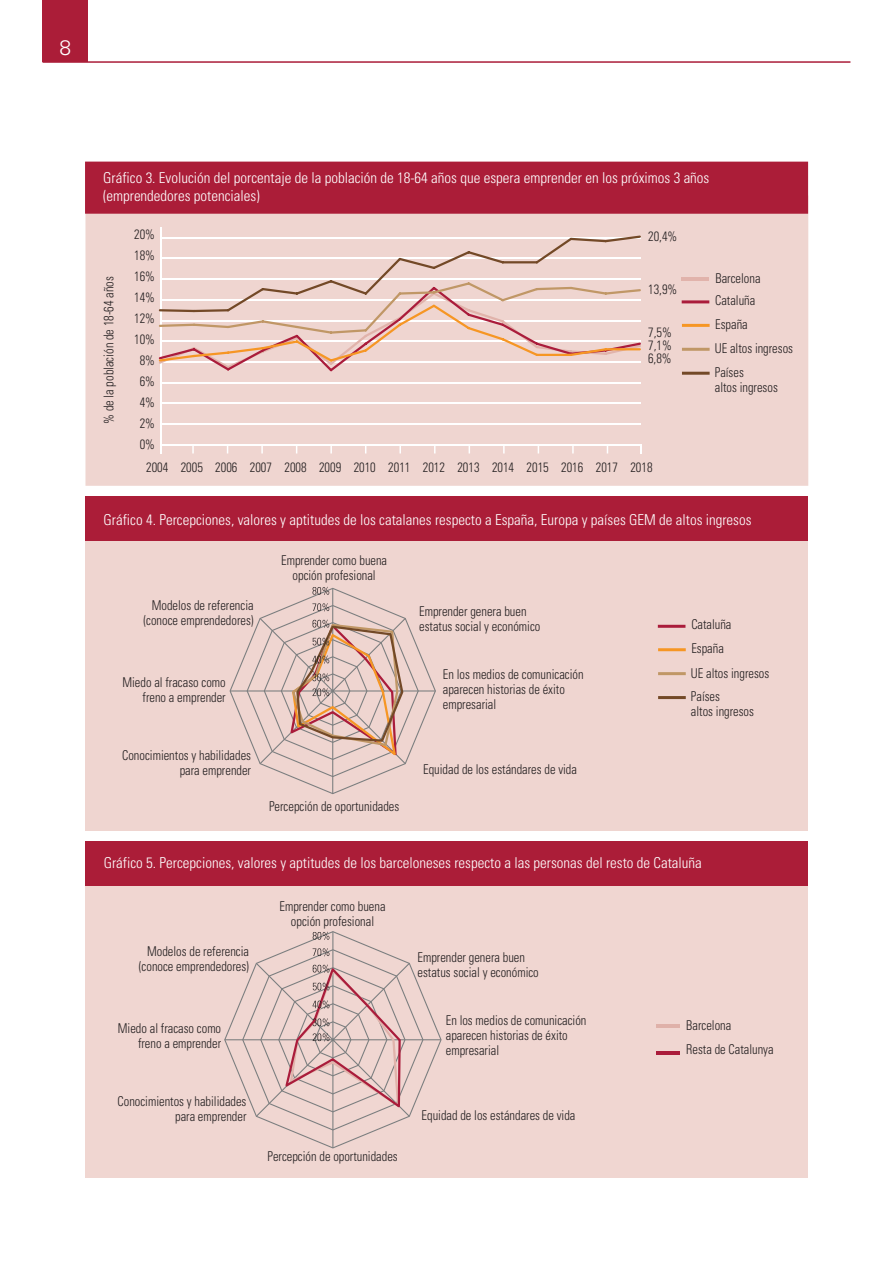
<style>
.page{position:relative;width:893px;height:1263px;background:#fff}
.page>*{position:absolute;margin:0;border:0;box-sizing:border-box;transform-origin:0 0}
.t1{font:300 21px "Univers";color:#fff}
.t2{font:300 condensed 15px/18px "Univers";color:#fff}
.t3{font:300 condensed 13.5px/15px "Univers";color:#231f20;scale:.92 1}
</style>
<div class="page">
<hr style="left:43px;top:61px;width:807px;height:2px;background:#ab1d38">
<div style="left:43px;top:0;width:45px;height:62px;background:#ab1d38"></div>
<div style="left:85px;top:214px;width:723px;height:272px;background:#efd5d0"></div>
<div style="left:85px;top:162px;width:723px;height:52px;background:#ab1d38"></div>
<hr style="left:682px;top:278px;width:27px;height:3px;background:#e1b3ab">
<hr style="left:160px;top:227px;width:2px;height:226px;background:#fff">
<hr style="left:161px;top:444px;width:481px;height:2px;background:#fff">
<hr style="left:161px;top:403px;width:480px;height:1px;background:#fff">
<hr style="left:161px;top:423px;width:480px;height:2px;background:#fff">
<hr style="left:161px;top:382px;width:480px;height:1px;background:#fff">
<svg style="left:192px;top:446px;width:2px;height:7px"></svg>
<svg style="left:261px;top:446px;width:2px;height:7px"></svg>
<svg style="left:330px;top:446px;width:2px;height:7px"></svg>
<svg style="left:399px;top:446px;width:2px;height:7px"></svg>
<svg style="left:434px;top:446px;width:2px;height:7px"></svg>
<svg style="left:503px;top:446px;width:2px;height:7px"></svg>
<svg style="left:572px;top:446px;width:2px;height:7px"></svg>
<hr style="left:682px;top:300px;width:27px;height:3px;background:#aa1c3b">
<hr style="left:682px;top:348px;width:28px;height:3px;background:#c09766">
<hr style="left:682px;top:324px;width:28px;height:3px;background:#f69624">
<hr style="left:682px;top:372px;width:28px;height:3px;background:#734927">
<svg style="left:157px;top:234px;width:485px;height:139px;background:#ecd0c9"></svg>
<div style="left:85px;top:496px;width:723px;height:335px;background:#efd5d0"></div>
<div style="left:85px;top:496px;width:723px;height:45px;background:#ab1d38"></div>
<hr style="left:658px;top:625px;width:27px;height:3px;background:#aa1c3b">
<hr style="left:658px;top:672px;width:28px;height:3px;background:#c09766">
<hr style="left:658px;top:648px;width:28px;height:3px;background:#f69624">
<hr style="left:658px;top:696px;width:28px;height:3px;background:#734927">
<svg style="left:230px;top:587px;width:206px;height:207px"></svg>
<div style="left:85px;top:841px;width:723px;height:337px;background:#f0d6d1"></div>
<div style="left:85px;top:841px;width:723px;height:45px;background:#ab1d38"></div>
<svg style="left:224px;top:931px;width:218px;height:217px"></svg>
<hr style="left:656px;top:1051px;width:24px;height:3px;background:#aa1c3b">
<hr style="left:656px;top:1024px;width:24px;height:3px;background:#dfb1a9">
<svg style="left:313px;top:948px;width:16px;height:8px"></svg>
<svg style="left:313px;top:932px;width:16px;height:8px"></svg>
<svg style="left:283px;top:965px;width:120px;height:145px"></svg>
<h1 class="t1" style="left:60px;top:35px;width:13px">8</h1>
<p class="t2" style="left:103px;top:168px;width:608px">Gráfico 3. Evolución del porcentaje de la población de 18-64 años que espera emprender en los próximos 3 años (emprendedores potenciales)</p>
<p class="t3" style="left:134px;top:223px;width:24px;line-height:21px;text-align:center">20%<br>18%<br>16%<br>14%<br>12%<br>10%<br>8%<br>6%<br>4%<br>2%<br>0%</p>
<p class="t3" style="left:648px;top:229px;width:33px">20,4%</p>
<p class="t3" style="left:101px;top:424px;width:162px;rotate:-90deg">% de la población de 18-64 años</p>
<p class="t3" style="left:715px;top:270px;width:50px">Barcelona</p>
<p class="t3" style="left:146px;top:459px;width:552px">2004 2005 2006 2007 2008 2009 2010 2011 2012 2013 2014 2015 2016 2017 2018</p>
<p class="t3" style="left:648px;top:282px;width:33px">13,9%</p>
<p class="t3" style="left:715px;top:288px;width:87px;line-height:23.9px">Cataluña<br>España<br>UE altos ingresos<br>Países</p>
<p class="t3" style="left:715px;top:379px;width:70px">altos ingresos</p>
<p class="t3" style="left:648px;top:320px;width:27px;line-height:25.7px">7,5%<br>6,8%</p>
<p class="t3" style="left:648px;top:338px;width:27px">7,1%</p>
<p class="t2" style="left:104px;top:511px;width:649px">Gráfico 4. Percepciones, valores y aptitudes de los catalanes respecto a España, Europa y países GEM de altos ingresos</p>
<p class="t3" style="left:281px;top:552px;width:117px;text-align:center">Emprender como buena opción profesional</p>
<p class="t3" style="left:419px;top:603px;width:133px">Emprender genera buen estatus social y económico</p>
<p class="t3" style="left:443px;top:667px;width:154px">En los medios de comunicación aparecen historias de éxito empresarial</p>
<p class="t3" style="left:143px;top:598px;width:121px;text-align:right">Modelos de referencia (conoce emprendedores)</p>
<p class="t3" style="left:691px;top:613px;width:87px;line-height:23.9px">Cataluña<br>España<br>UE altos ingresos<br>Países</p>
<p class="t3" style="left:691px;top:704px;width:70px">altos ingresos</p>
<p class="t3" style="left:122px;top:675px;width:114px;text-align:right">Miedo al fracaso como freno a emprender</p>
<p class="t3" style="left:122px;top:748px;width:142px;text-align:right">Conocimientos y habilidades para emprender</p>
<p class="t3" style="left:269px;top:799px;width:143px">Percepción de oportunidades</p>
<p class="t3" style="left:423px;top:762px;width:169px">Equidad de los estándares de vida</p>
<p class="t2" style="left:104px;top:854px;width:599px">Gráfico 5. Percepciones, valores y aptitudes de los barceloneses respecto a las personas del resto de Cataluña</p>
<p class="t3" style="left:139px;top:943px;width:121px;text-align:right">Modelos de referencia (conoce emprendedores)</p>
<p class="t3" style="left:280px;top:898px;width:117px;text-align:center">Emprender como buena opción profesional</p>
<p class="t3" style="left:118px;top:1021px;width:114px;text-align:right">Miedo al fracaso como freno a emprender</p>
<p class="t3" style="left:118px;top:1093px;width:142px;text-align:right">Conocimientos y habilidades para emprender</p>
<p class="t3" style="left:267px;top:1149px;width:143px">Percepción de oportunidades</p>
<p class="t3" style="left:418px;top:949px;width:133px">Emprender genera buen estatus social y económico</p>
<p class="t3" style="left:446px;top:1013px;width:154px">En los medios de comunicación aparecen historias de éxito empresarial</p>
<p class="t3" style="left:422px;top:1108px;width:169px">Equidad de los estándares de vida</p>
<p class="t3" style="left:686px;top:1013px;width:96px;line-height:24px">Barcelona<br>Resta de Catalunya</p>
</div>
